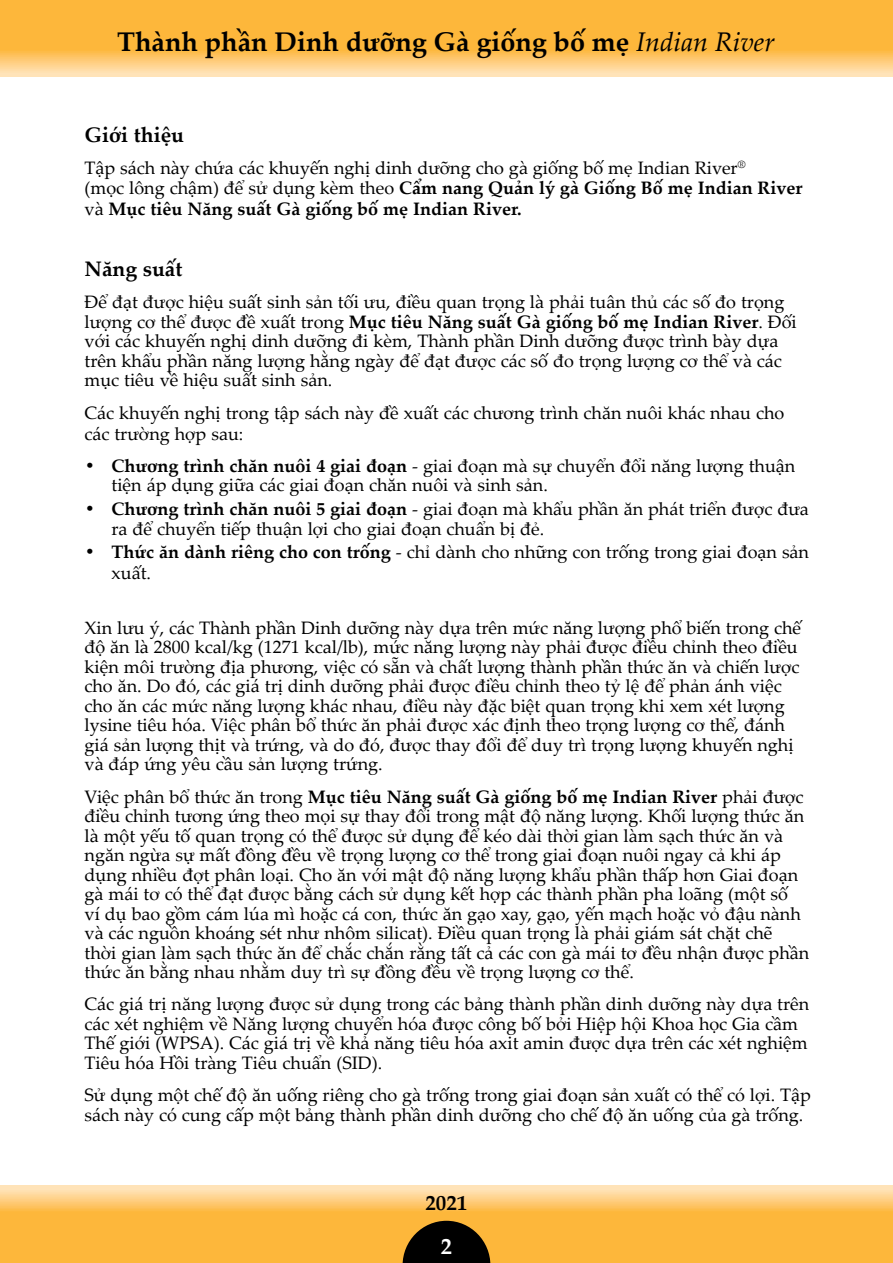
<style>
.page{position:relative;width:893px;height:1263px;background:#fff}
.page>*{position:absolute;margin:0;border:0;box-sizing:border-box;transform-origin:0 0}
.t1{font:700 27px "Palatino Linotype";color:#000}
.t2{font:700 22.5px "Palatino Linotype";color:#fff}
.t3{font:700 21px "Palatino Linotype";color:#000}
.t4{font:18px/19.5px "Palatino Linotype";color:#000}
.s1{font-weight:400;font-style:italic}
.s2{font-weight:700}
</style>
<div class="page">
<svg style="left:0;top:1185px;width:893px;height:78px;background:#fdc056"></svg>
<svg style="left:403px;top:1221px;width:87px;height:42px;background:#36270c"></svg>
<svg style="left:0;top:0;width:892px;height:77px;background:#fdbf54"></svg>
<svg style="left:892px;top:0;width:1px;height:77px"></svg>
<h1 class="t1" style="left:117px;top:22px;width:659px">Thành phần Dinh dưỡng Gà giống bố mẹ <span class="s1">Indian River</span></h1>
<p class="t3" style="left:85px;top:120px;width:101px">Giới thiệu</p>
<p class="t4" style="left:85px;top:157px;width:719px;line-height:20.2px">Tập sách này chứa các khuyến nghị dinh dưỡng cho gà giống bố mẹ Indian River<sup>®<br></sup>(mọc lông chậm) để sử dụng kèm theo <span class="s2">Cẩm nang Quản lý gà Giống Bố mẹ Indian River </span>và <span class="s2">Mục tiêu Năng suất Gà giống bố mẹ Indian River.</span></p>
<p class="t3" style="left:85px;top:254px;width:99px">Năng suất</p>
<p class="t4" style="left:85px;top:292px;width:714px">Để đạt được hiệu suất sinh sản tối ưu, điều quan trọng là phải tuân thủ các số đo trọng lượng cơ thể được đề xuất trong <span class="s2">Mục tiêu Năng suất Gà giống bố mẹ Indian River</span>. Đối với các khuyến nghị dinh dưỡng đi kèm, Thành phần Dinh dưỡng được trình bày dựa trên khẩu phần năng lượng hằng ngày để đạt được các số đo trọng lượng cơ thể và các mục tiêu về hiệu suất sinh sản.</p>
<p class="t4" style="left:85px;top:401px;width:701px;line-height:21px">Các khuyến nghị trong tập sách này đề xuất các chương trình chăn nuôi khác nhau cho các trường hợp sau:</p>
<p class="t4" style="left:112px;top:455px;width:685px;text-indent:-27px"><span class="s2">• Chương trình chăn nuôi 4 giai đoạn</span> - giai đoạn mà sự chuyển đổi năng lượng thuận tiện áp dụng giữa các giai đoạn chăn nuôi và sinh sản.</p>
<p class="t4" style="left:112px;top:499px;width:699px;text-indent:-27px"><span class="s2">• Chương trình chăn nuôi 5 giai đoạn</span> - giai đoạn mà khẩu phần ăn phát triển được đưa ra để chuyển tiếp thuận lợi cho giai đoạn chuẩn bị đẻ.</p>
<p class="t4" style="left:112px;top:541px;width:699px;line-height:21px;text-indent:-27px"><span class="s2">• Thức ăn dành riêng cho con trống</span> - chỉ dành cho những con trống trong giai đoạn sản xuất.</p>
<p class="t4" style="left:85px;top:617px;width:718px">Xin lưu ý, các Thành phần Dinh dưỡng này dựa trên mức năng lượng phổ biến trong chế độ ăn là 2800 kcal/kg (1271 kcal/lb), mức năng lượng này phải được điều chỉnh theo điều kiện môi trường địa phương, việc có sẵn và chất lượng thành phần thức ăn và chiến lược cho ăn. Do đó, các giá trị dinh dưỡng phải được điều chỉnh theo tỷ lệ để phản ánh việc cho ăn các mức năng lượng khác nhau, điều này đặc biệt quan trọng khi xem xét lượng lysine tiêu hóa. Việc phân bổ thức ăn phải được xác định theo trọng lượng cơ thể, đánh giá sản lượng thịt và trứng, và do đó, được thay đổi để duy trì trọng lượng khuyến nghị và đáp ứng yêu cầu sản lượng trứng.</p>
<p class="t4" style="left:85px;top:786px;width:726px">Việc phân bổ thức ăn trong <span class="s2">Mục tiêu Năng suất Gà giống bố mẹ Indian River</span> phải được điều chỉnh tương ứng theo mọi sự thay đổi trong mật độ năng lượng. Khối lượng thức ăn là một yếu tố quan trọng có thể được sử dụng để kéo dài thời gian làm sạch thức ăn và ngăn ngừa sự mất đồng đều về trọng lượng cơ thể trong giai đoạn nuôi ngay cả khi áp dụng nhiều đợt phân loại. Cho ăn với mật độ năng lượng khẩu phần thấp hơn Giai đoạn gà mái tơ có thể đạt được bằng cách sử dụng kết hợp các thành phần pha loãng (một số<br>ví dụ bao gồm cám lúa mì hoặc cá con, thức ăn gạo xay, gạo, yến mạch hoặc vỏ đậu nành và các nguồn khoáng sét như nhôm silicat). Điều quan trọng là phải giám sát chặt chẽ<br>thời gian làm sạch thức ăn để chắc chắn rằng tất cả các con gà mái tơ đều nhận được phần thức ăn bằng nhau nhằm duy trì sự đồng đều về trọng lượng cơ thể.</p>
<p class="t4" style="left:85px;top:994px;width:726px">Các giá trị năng lượng được sử dụng trong các bảng thành phần dinh dưỡng này dựa trên các xét nghiệm về Năng lượng chuyển hóa được công bố bởi Hiệp hội Khoa học Gia cầm Thế giới (WPSA). Các giá trị về khả năng tiêu hóa axit amin được dựa trên các xét nghiệm Tiêu hóa Hồi tràng Tiêu chuẩn (SID).</p>
<p class="t4" style="left:85px;top:1084px;width:728px">Sử dụng một chế độ ăn uống riêng cho gà trống trong giai đoạn sản xuất có thể có lợi. Tập sách này có cung cấp một bảng thành phần dinh dưỡng cho chế độ ăn uống của gà trống.</p>
<p class="t3" style="left:425px;top:1188px;width:43px">2021</p>
<p class="t2" style="left:441px;top:1230px;width:13px">2</p>
</div>
